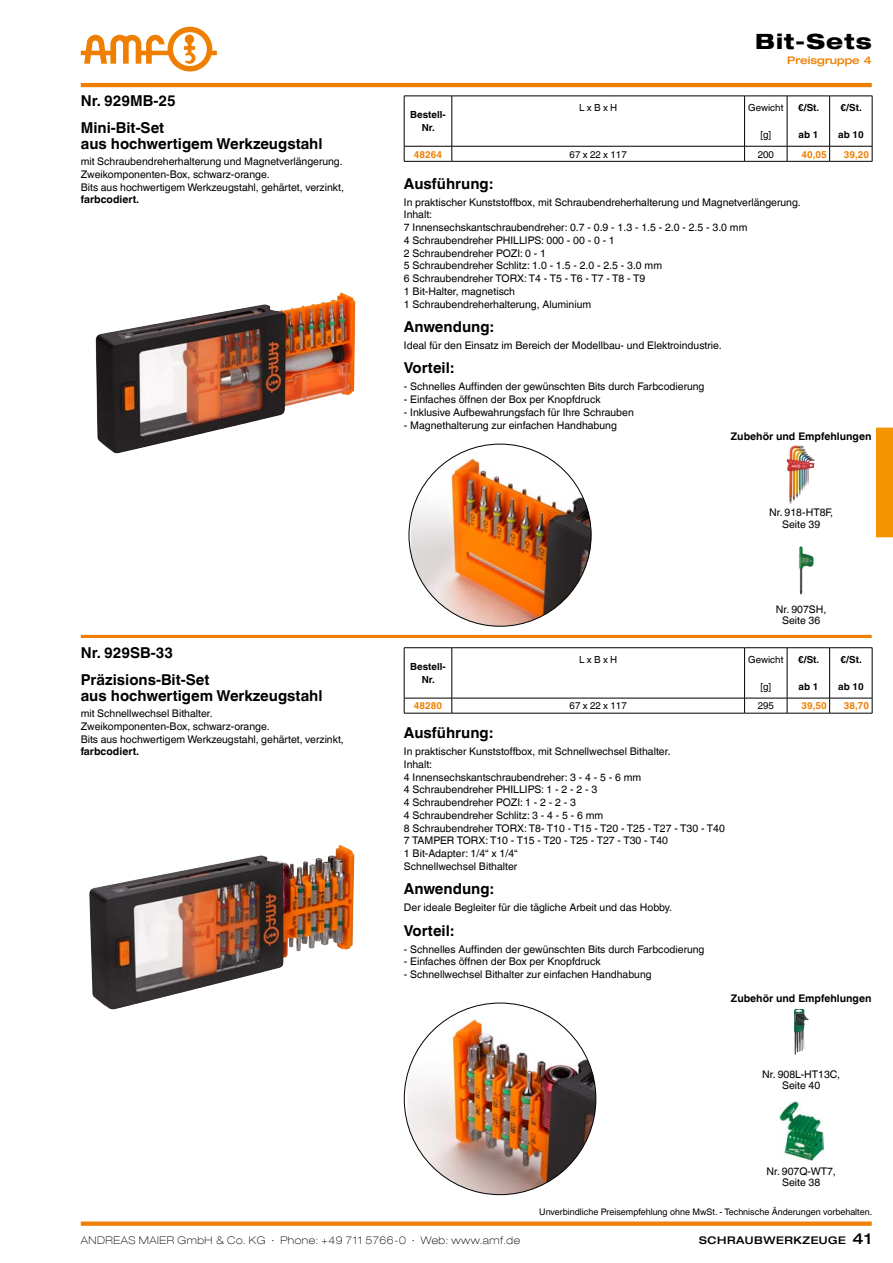
<style>
.page{position:relative;width:893px;height:1263px;background:#fff}
.page>*{position:absolute;margin:0;border:0;box-sizing:border-box;transform-origin:0 0}
.t1{font:800 expanded 21px "Helvetica Neue LT Com";color:#000}
.t2{font:700 15px/16px "Helvetica World";color:#000}
.t3{font:10.5px/12.8px "Helvetica World";color:#000}
.t4{font:700 10.5px "Helvetica World";color:#000}
.t5{font:100 expanded 10.5px "Helvetica Neue LT Com";letter-spacing:.05em;color:#000}
.t6{font:500 expanded 10.5px "Helvetica Neue LT Com";letter-spacing:.05em;color:#000}
.t7{font:500 expanded 10.5px "Helvetica Neue LT Com";color:#ee7f00}
.t8{font:700 9.75px/12.8px "Helvetica World";color:#000;text-align:center}
.t9{font:9.75px "Helvetica World";color:#000}
.t10{font:700 9.75px "Helvetica World";color:#ee7f00}
.t11{font:9px "Helvetica World";color:#000}
.s1{font-size:15px}
</style>
<div class="page">
<hr style="left:81px;top:83px;width:791px;height:4px;background:#ee7f00">
<svg style="left:81px;top:27px;width:136px;height:44px"></svg>
<div style="left:876px;top:428px;width:17px;height:109px;background:#f39400"></div>
<div style="left:81px;top:1221px;width:791px;height:5px;background:#ee7f00"></div>
<hr style="left:81px;top:635px;width:791px;height:3px;background:#ee7f00">
<img style="left:787px;top:445px;width:28px;height:58px">
<img style="left:798px;top:546px;width:16px;height:49px">
<img style="left:794px;top:1009px;width:15px;height:45px">
<img style="left:779px;top:1102px;width:44px;height:58px">
<img style="left:411px;top:444px;width:180px;height:182px">
<img style="left:407px;top:1003px;width:189px;height:192px">
<svg style="left:404px;top:96px;width:469px;height:65px"></svg>
<hr style="left:404px;top:161px;width:48px;height:1px;background:#000">
<hr style="left:452px;top:161px;width:293px;height:1px;background:#000">
<hr style="left:745px;top:161px;width:42px;height:1px;background:#000">
<hr style="left:787px;top:161px;width:43px;height:1px;background:#000">
<hr style="left:830px;top:161px;width:42px;height:1px;background:#000">
<hr style="left:404px;top:647px;width:48px;height:1px;background:#000">
<hr style="left:452px;top:647px;width:293px;height:1px;background:#000">
<hr style="left:745px;top:647px;width:42px;height:1px;background:#000">
<hr style="left:787px;top:647px;width:43px;height:1px;background:#000">
<hr style="left:830px;top:647px;width:42px;height:1px;background:#000">
<svg style="left:404px;top:648px;width:469px;height:65px"></svg>
<hr style="left:404px;top:713px;width:48px;height:1px;background:#000">
<hr style="left:452px;top:713px;width:293px;height:1px;background:#000">
<hr style="left:745px;top:713px;width:42px;height:1px;background:#000">
<hr style="left:787px;top:713px;width:43px;height:1px;background:#000">
<hr style="left:830px;top:713px;width:42px;height:1px;background:#000">
<img style="left:96px;top:292px;width:259px;height:161px">
<img style="left:89px;top:845px;width:250px;height:164px">
<h1 class="t1" style="left:755px;top:28px;width:118px">Bit-Sets</h1>
<h2 class="t2" style="left:81px;top:93px;width:96px">Nr. 929MB-25</h2>
<h2 class="t2" style="left:81px;top:120px;width:243px">Mini-Bit-Set<br>aus hochwertigem Werkzeugstahl</h2>
<p class="t3" style="left:81px;top:155px;width:265px">mit Schraubendreherhalterung und Magnetverlängerung.<br>Zweikomponenten-Box, schwarz-orange.<br>Bits aus hochwertigem Werkzeugstahl, gehärtet, verzinkt,</p>
<p class="t4" style="left:81px;top:194px;width:60px">farbcodiert.</p>
<h2 class="t2" style="left:81px;top:645px;width:94px">Nr. 929SB-33</h2>
<h2 class="t2" style="left:81px;top:672px;width:243px">Präzisions-Bit-Set<br>aus hochwertigem Werkzeugstahl</h2>
<p class="t3" style="left:81px;top:707px;width:265px">mit Schnellwechsel Bithalter.<br>Zweikomponenten-Box, schwarz-orange.<br>Bits aus hochwertigem Werkzeugstahl, gehärtet, verzinkt,</p>
<p class="t4" style="left:81px;top:745px;width:60px">farbcodiert.</p>
<p class="t8" style="left:410px;top:108px;width:37px">Bestell-<br>Nr.</p>
<p class="t7" style="left:787px;top:53px;width:86px">PREISGRUPPE 4</p>
<p class="t9" style="left:579px;top:102px;width:40px">L x B x H</p>
<p class="t9" style="left:748px;top:102px;width:37px">Gewicht</p>
<p class="t9" style="left:760px;top:129px;width:12px">[g]</p>
<p class="t8" style="left:798px;top:102px;width:23px">€/St.</p>
<p class="t8" style="left:798px;top:128px;width:21px">ab 1</p>
<p class="t8" style="left:841px;top:102px;width:23px">€/St.</p>
<p class="t8" style="left:838px;top:128px;width:27px">ab 10</p>
<p class="t10" style="left:414px;top:148px;width:30px">48264</p>
<p class="t9" style="left:570px;top:148px;width:59px">67 x 22 x 117</p>
<p class="t9" style="left:758px;top:148px;width:18px">200</p>
<p class="t10" style="left:801px;top:148px;width:27px">40,05</p>
<p class="t10" style="left:844px;top:148px;width:27px">39,20</p>
<h2 class="t2" style="left:404px;top:175px;width:90px">Ausführung:</h2>
<p class="t3" style="left:404px;top:195px;width:398px">In praktischer Kunststoffbox, mit Schraubendreherhalterung und Magnetverlängerung.<br>Inhalt:<br>7 Innensechskantschraubendreher: 0.7 - 0.9 - 1.3 - 1.5 - 2.0 - 2.5 - 3.0 mm<br>4 Schraubendreher PHILLIPS: 000 - 00 - 0 - 1<br>2 Schraubendreher POZI: 0 - 1<br>5 Schraubendreher Schlitz: 1.0 - 1.5 - 2.0 - 2.5 - 3.0 mm<br>6 Schraubendreher TORX: T4 - T5 - T6 - T7 - T8 - T9<br>1 Bit-Halter, magnetisch<br>1 Schraubendreherhalterung, Aluminium</p>
<h2 class="t2" style="left:404px;top:319px;width:91px">Anwendung:</h2>
<p class="t3" style="left:404px;top:339px;width:319px">Ideal für den Einsatz im Bereich der Modellbau- und Elektroindustrie.</p>
<h2 class="t2" style="left:404px;top:360px;width:52px">Vorteil:</h2>
<p class="t3" style="left:404px;top:380px;width:302px">- Schnelles Auffinden der gewünschten Bits durch Farbcodierung</p>
<p class="t3" style="left:404px;top:393px;width:198px">- Einfaches öffnen der Box per Knopfdruck</p>
<p class="t3" style="left:404px;top:406px;width:231px">- Inklusive Aufbewahrungsfach für Ihre Schrauben</p>
<p class="t3" style="left:404px;top:419px;width:214px">- Magnethalterung zur einfachen Handhabung</p>
<p class="t4" style="left:731px;top:430px;width:142px">Zubehör und Empfehlungen</p>
<p class="t3" style="left:769px;top:506px;width:65px;line-height:11.7px;text-align:center">Nr. 918-HT8F,<br>Seite 39</p>
<p class="t8" style="left:410px;top:660px;width:37px">Bestell-<br>Nr.</p>
<p class="t3" style="left:776px;top:603px;width:52px;line-height:11.7px;text-align:center">Nr. 907SH,<br>Seite 36</p>
<p class="t9" style="left:579px;top:654px;width:40px">L x B x H</p>
<p class="t9" style="left:748px;top:654px;width:37px">Gewicht</p>
<p class="t9" style="left:760px;top:680px;width:12px">[g]</p>
<p class="t8" style="left:798px;top:653px;width:23px">€/St.</p>
<p class="t8" style="left:798px;top:680px;width:21px">ab 1</p>
<p class="t8" style="left:841px;top:653px;width:23px">€/St.</p>
<p class="t8" style="left:838px;top:680px;width:27px">ab 10</p>
<p class="t10" style="left:414px;top:700px;width:30px">48280</p>
<p class="t9" style="left:570px;top:700px;width:59px">67 x 22 x 117</p>
<p class="t9" style="left:758px;top:700px;width:18px">295</p>
<p class="t10" style="left:801px;top:700px;width:27px">39,50</p>
<p class="t10" style="left:844px;top:700px;width:27px">38,70</p>
<h2 class="t2" style="left:404px;top:725px;width:90px">Ausführung:</h2>
<p class="t3" style="left:404px;top:745px;width:322px">In praktischer Kunststoffbox, mit Schnellwechsel Bithalter.<br>Inhalt:<br>4 Innensechskantschraubendreher: 3 - 4 - 5 - 6 mm<br>4 Schraubendreher PHILLIPS: 1 - 2 - 2 - 3<br>4 Schraubendreher POZI: 1 - 2 - 2 - 3<br>4 Schraubendreher Schlitz: 3 - 4 - 5 - 6 mm<br>8 Schraubendreher TORX: T8- T10 - T15 - T20 - T25 - T27 - T30 - T40<br>7 TAMPER TORX: T10 - T15 - T20 - T25 - T27 - T30 - T40<br>1 Bit-Adapter: 1/4“ x 1/4“<br>Schnellwechsel Bithalter</p>
<h2 class="t2" style="left:404px;top:881px;width:91px">Anwendung:</h2>
<p class="t3" style="left:404px;top:901px;width:270px">Der ideale Begleiter für die tägliche Arbeit und das Hobby.</p>
<h2 class="t2" style="left:404px;top:922px;width:52px">Vorteil:</h2>
<p class="t3" style="left:404px;top:943px;width:302px">- Schnelles Auffinden der gewünschten Bits durch Farbcodierung</p>
<p class="t3" style="left:404px;top:955px;width:198px">- Einfaches öffnen der Box per Knopfdruck</p>
<p class="t3" style="left:404px;top:968px;width:249px">- Schnellwechsel Bithalter zur einfachen Handhabung</p>
<p class="t4" style="left:731px;top:992px;width:142px">Zubehör und Empfehlungen</p>
<p class="t3" style="left:762px;top:1068px;width:79px;line-height:11.7px;text-align:center">Nr. 908L-HT13C,<br>Seite 40</p>
<p class="t3" style="left:766px;top:1165px;width:71px;line-height:11.7px;text-align:center">Nr. 907Q-WT7,<br>Seite 38</p>
<p class="t11" style="left:539px;top:1207px;width:334px">Unverbindliche Preisempfehlung ohne MwSt. - Technische Änderungen vorbehalten.</p>
<p class="t5" style="left:81px;top:1233px;width:441px">ANDREAS MAIER GmbH &amp; Co. KG ∙ Phone: +49 711 5766-0 ∙ Web: www.amf.de</p>
<p class="t6" style="left:699px;top:1233px;width:174px">SCHRAUBWERKZEUGE <span class="s1">41</span></p>
</div>
